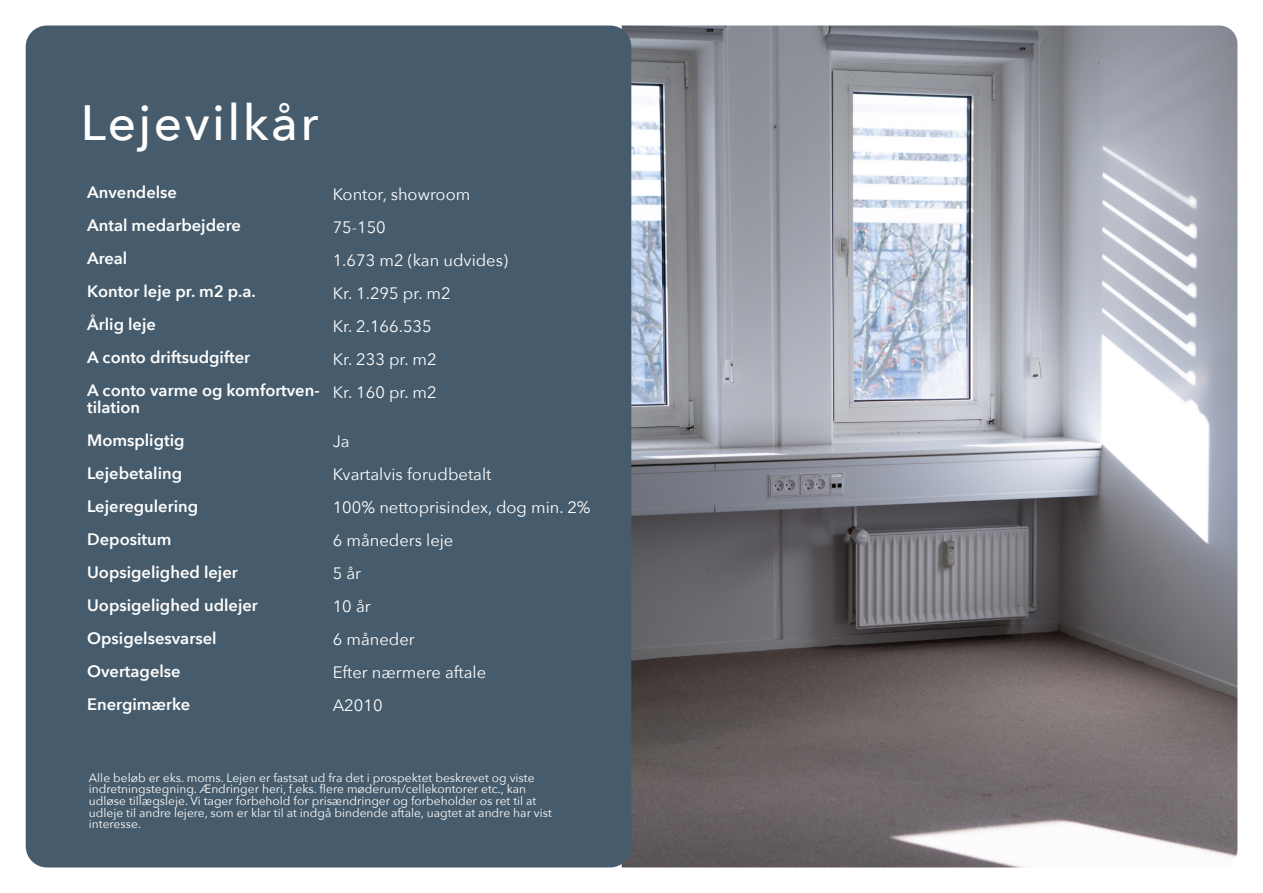
<style>
.page{position:relative;width:1263px;height:893px;background:#fff}
.page>*{position:absolute;margin:0;border:0;box-sizing:border-box;transform-origin:0 0}
.t1{font:500 49.5px "Avenir Next";letter-spacing:.05em;color:#fff}
.t2{font:600 16.5px/16.5px "Avenir Next";color:#fff}
.t3{font:16.5px "Avenir Next";color:#fff}
.t4{font:12px/11.7px "Avenir Next";color:#fff}
</style>
<div class="page">
<img style="left:622px;top:26px;width:615px;height:841px">
<div style="left:26px;top:26px;width:605px;height:841px;background:#465b6b;border-radius:21px"></div>
<p class="t1" style="left:81px;top:81px;width:239px">Lejevilkår</p>
<p class="t2" style="left:87px;top:184px;width:91px">Anvendelse</p>
<p class="t2" style="left:87px;top:217px;width:155px">Antal medarbejdere</p>
<p class="t2" style="left:87px;top:250px;width:42px">Areal</p>
<p class="t2" style="left:87px;top:283px;width:170px">Kontor leje pr. m2 p.a.</p>
<p class="t2" style="left:87px;top:316px;width:70px">Årlig leje</p>
<p class="t2" style="left:87px;top:349px;width:165px">A conto driftsudgifter</p>
<p class="t2" style="left:87px;top:382px;width:234px">A conto varme og komfortven&shy;tilation</p>
<p class="t2" style="left:87px;top:431px;width:99px">Momspligtig</p>
<p class="t2" style="left:87px;top:464px;width:97px">Lejebetaling</p>
<p class="t2" style="left:87px;top:497px;width:113px">Lejeregulering</p>
<p class="t2" style="left:87px;top:530px;width:86px">Depositum</p>
<p class="t2" style="left:87px;top:563px;width:152px">Uopsigelighed lejer</p>
<p class="t2" style="left:87px;top:596px;width:172px">Uopsigelighed udlejer</p>
<p class="t2" style="left:87px;top:629px;width:131px">Opsigelsesvarsel</p>
<p class="t2" style="left:87px;top:662px;width:95px">Overtagelse</p>
<p class="t2" style="left:87px;top:695px;width:105px">Energimærke</p>
<p class="t3" style="left:333px;top:180px;width:139px">Kontor, showroom</p>
<p class="t3" style="left:333px;top:213px;width:55px">75-150</p>
<p class="t3" style="left:333px;top:246px;width:177px">1.673 m2 (kan udvides)</p>
<p class="t3" style="left:333px;top:279px;width:119px">Kr. 1.295 pr. m2</p>
<p class="t3" style="left:333px;top:312px;width:100px">Kr. 2.166.535</p>
<p class="t3" style="left:333px;top:345px;width:105px">Kr. 233 pr. m2</p>
<p class="t3" style="left:333px;top:378px;width:105px">Kr. 160 pr. m2</p>
<p class="t3" style="left:333px;top:427px;width:18px">Ja</p>
<p class="t3" style="left:333px;top:460px;width:160px">Kvartalvis forudbetalt</p>
<p class="t3" style="left:333px;top:493px;width:259px">100% nettoprisindex, dog min. 2%</p>
<p class="t3" style="left:333px;top:526px;width:122px">6 måneders leje</p>
<p class="t3" style="left:333px;top:559px;width:30px">5 år</p>
<p class="t3" style="left:333px;top:592px;width:40px">10 år</p>
<p class="t3" style="left:333px;top:625px;width:83px">6 måneder</p>
<p class="t3" style="left:333px;top:658px;width:155px">Efter nærmere aftale</p>
<p class="t3" style="left:333px;top:691px;width:51px">A2010</p>
<p class="t4" style="left:89px;top:771px;width:447px">Alle beløb er eks. moms. Lejen er fastsat ud fra det i prospektet beskrevet og viste</p>
<p class="t4" style="left:89px;top:783px;width:465px">indretningstegning. Ændringer heri, f.eks. flere møderum/cellekontorer etc., kan udløse tillægsleje. Vi tager forbehold for prisændringer og forbeholder os ret til at udleje til andre lejere, som er klar til at indgå bindende aftale, uagtet at andre har vist interesse.</p>
</div>
